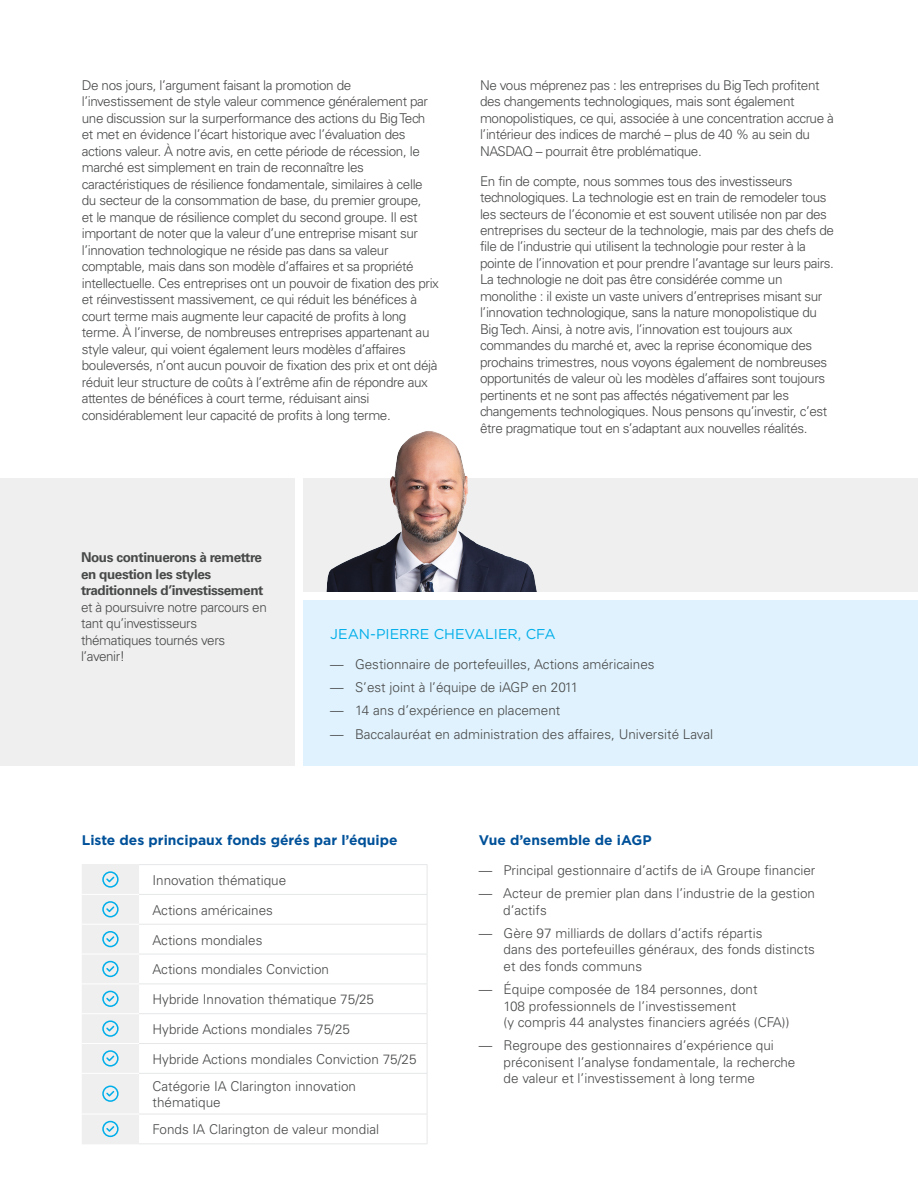
<style>
.page{position:relative;width:918px;height:1188px;background:#fff}
.page>*{position:absolute;margin:0;border:0;box-sizing:border-box;transform-origin:0 0}
.t1{font:14.25px "Gotham";color:#00aee9}
.t2{font:700 13.8px "Gotham";color:#005199}
.t3{font:300 13.5px/16.5px "Univers";letter-spacing:-.03em;color:#484949}
.t4{font:300 13.5px/16.5px "Univers";color:#484949}
.t5{font:700 13.5px/16.5px "Univers";letter-spacing:-.03em;color:#484949}
</style>
<div class="page">
<svg style="left:139px;top:865px;width:288px;height:279px"></svg>
<hr style="left:139px;top:894px;width:288px;height:1px;background:#e6e7e8">
<hr style="left:139px;top:924px;width:288px;height:1px;background:#e6e7e8">
<hr style="left:139px;top:954px;width:288px;height:1px;background:#e6e7e8">
<hr style="left:139px;top:984px;width:288px;height:1px;background:#e6e7e8">
<hr style="left:139px;top:1013px;width:288px;height:1px;background:#e6e7e8">
<hr style="left:139px;top:1043px;width:288px;height:1px;background:#e6e7e8">
<hr style="left:139px;top:1073px;width:288px;height:1px;background:#e6e7e8">
<hr style="left:139px;top:1114px;width:288px;height:1px;background:#e6e7e8">
<hr style="left:139px;top:1144px;width:288px;height:1px;background:#e6e7e8">
<hr style="left:139px;top:864px;width:288px;height:1px;background:#e6e7e8">
<svg style="left:427px;top:865px;width:1px;height:89px"></svg>
<hr style="left:427px;top:954px;width:1px;height:30px;background:#e6e7e8">
<svg style="left:427px;top:984px;width:1px;height:89px"></svg>
<hr style="left:427px;top:1074px;width:1px;height:40px;background:#e6e7e8">
<hr style="left:427px;top:1114px;width:1px;height:30px;background:#e6e7e8">
<hr style="left:82px;top:864px;width:57px;height:1px;background:#efeff0">
<hr style="left:82px;top:1144px;width:57px;height:1px;background:#efeff0">
<svg style="left:82px;top:865px;width:57px;height:279px"></svg>
<div style="left:303px;top:478px;width:615px;height:113px;background:#efeff0"></div>
<div style="left:0;top:478px;width:295px;height:288px;background:#efeff0"></div>
<div style="left:303px;top:600px;width:615px;height:166px;background:#e0f2fd"></div>
<img style="left:326px;top:431px;width:211px;height:160px">
<p class="t3" style="left:82px;top:77px;width:359px">De nos jours, l’argument faisant la promotion de l’investissement de style valeur commence généralement par une discussion sur la surperformance des actions du Big Tech et met en évidence l’écart historique avec l’évaluation des actions valeur. À notre avis, en cette période de récession, le marché est simplement en train de reconnaître les caractéristiques de résilience fondamentale, similaires à celle du secteur de la consommation de base, du premier groupe,<br>et le manque de résilience complet du second groupe. Il est important de noter que la valeur d’une entreprise misant sur l’innovation technologique ne réside pas dans sa valeur comptable, mais dans son modèle d’affaires et sa propriété intellectuelle. Ces entreprises ont un pouvoir de fixation des prix et réinvestissent massivement, ce qui réduit les bénéfices à court terme mais augmente leur capacité de profits à long terme. À l’inverse, de nombreuses entreprises appartenant au style valeur, qui voient également leurs modèles d’affaires bouleversés, n’ont aucun pouvoir de fixation des prix et ont déjà réduit leur structure de coûts à l’extrême afin de répondre aux attentes de bénéfices à court terme, réduisant ainsi considérablement leur capacité de profits à long terme.</p>
<p class="t3" style="left:480px;top:77px;width:355px">Ne vous méprenez pas : les entreprises du Big Tech profitent des changements technologiques, mais sont également monopolistiques, ce qui, associée à une concentration accrue à l’intérieur des indices de marché – plus de 40 % au sein du NASDAQ – pourrait être problématique.</p>
<p class="t3" style="left:480px;top:172px;width:356px">En fin de compte, nous sommes tous des investisseurs technologiques. La technologie est en train de remodeler tous les secteurs de l’économie et est souvent utilisée non par des entreprises du secteur de la technologie, mais par des chefs de file de l’industrie qui utilisent la technologie pour rester à la pointe de l’innovation et pour prendre l’avantage sur leurs pairs.<br>La technologie ne doit pas être considérée comme un monolithe : il existe un vaste univers d’entreprises misant sur l’innovation technologique, sans la nature monopolistique du Big Tech. Ainsi, à notre avis, l’innovation est toujours aux commandes du marché et, avec la reprise économique des prochains trimestres, nous voyons également de nombreuses opportunités de valeur où les modèles d’affaires sont toujours pertinents et ne sont pas affectés négativement par les changements technologiques. Nous pensons qu’investir, c’est être pragmatique tout en s’adaptant aux nouvelles réalités.</p>
<p class="t5" style="left:81px;top:550px;width:184px">Nous continuerons à remettre en question les styles traditionnels d’investissement</p>
<p class="t3" style="left:81px;top:599px;width:187px">et à poursuivre notre parcours en tant qu’investisseurs thématiques tournés vers l’avenir!</p>
<p class="t1" style="left:330px;top:625px;width:227px">JEAN-PIERRE CHEVALIER, CFA</p>
<p class="t4" style="left:330px;top:656px;width:326px">— Gestionnaire de portefeuilles, Actions américaines</p>
<p class="t4" style="left:330px;top:679px;width:250px">— S’est joint à l’équipe de iAGP en 2011</p>
<p class="t4" style="left:330px;top:702px;width:232px">— 14 ans d’expérience en placement</p>
<p class="t4" style="left:330px;top:726px;width:384px">— Baccalauréat en administration des affaires, Université Laval</p>
<p class="t2" style="left:82px;top:831px;width:317px">Liste des principaux fonds gérés par l’équipe</p>
<p class="t4" style="left:153px;top:872px;width:135px">Innovation thématique</p>
<p class="t4" style="left:153px;top:902px;width:122px">Actions américaines</p>
<p class="t4" style="left:153px;top:931px;width:112px">Actions mondiales</p>
<p class="t4" style="left:153px;top:961px;width:178px">Actions mondiales Conviction</p>
<p class="t4" style="left:153px;top:991px;width:223px">Hybride Innovation thématique 75/25</p>
<p class="t4" style="left:153px;top:1021px;width:199px">Hybride Actions mondiales 75/25</p>
<p class="t4" style="left:153px;top:1046px;width:265px;line-height:27px">Hybride Actions mondiales Conviction 75/25<br>Catégorie IA Clarington innovation</p>
<p class="t4" style="left:153px;top:1089px;width:228px;line-height:27px">thématique<br>Fonds IA Clarington de valeur mondial</p>
<p class="t2" style="left:479px;top:831px;width:174px">Vue d’ensemble de iAGP</p>
<p class="t4" style="left:479px;top:862px;width:338px">— Principal gestionnaire d’actifs de iA Groupe financier</p>
<p class="t4" style="left:503px;top:885px;width:313px;text-indent:-24px">— Acteur de premier plan dans l’industrie de la gestion d’actifs</p>
<p class="t4" style="left:504px;top:925px;width:313px;text-indent:-25px">— Gère 97 milliards de dollars d’actifs répartis<br>dans des portefeuilles généraux, des fonds distincts et des fonds communs</p>
<p class="t4" style="left:504px;top:981px;width:287px;text-indent:-25px">— Équipe composée de 184 personnes, dont<br>108 professionnels de l’investissement<br>(y compris 44 analystes financiers agréés (CFA))</p>
<p class="t4" style="left:504px;top:1037px;width:293px;text-indent:-25px">— Regroupe des gestionnaires d’expérience qui préconisent l’analyse fondamentale, la recherche de valeur et l’investissement à long terme</p>
</div>
